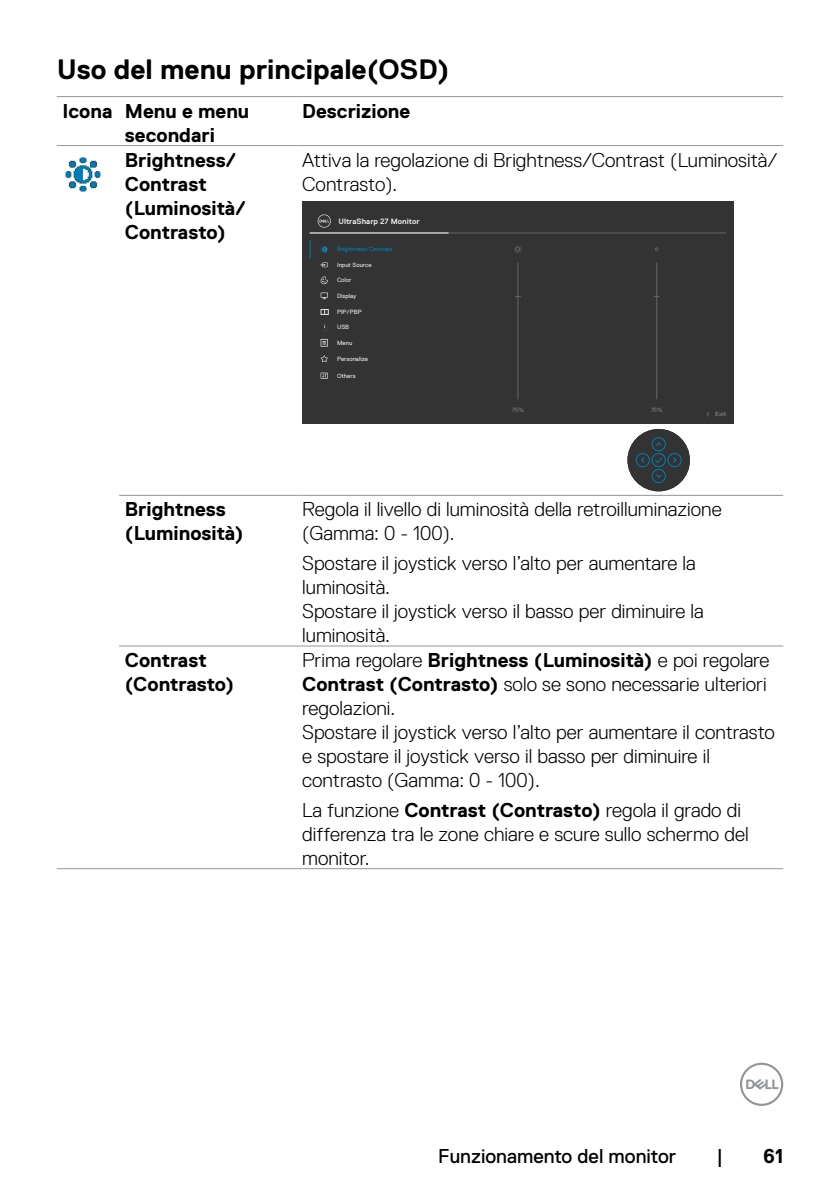
<style>
.page{position:relative;width:840px;height:1191px;background:#fff}
.page>*{position:absolute;margin:0;border:0;box-sizing:border-box;transform-origin:0 0}
.t1{font:700 28px "Dell Replica";color:#000}
.t2{font:300 20px/24px "Dell Replica";color:#000}
.t3{font:700 20px/24px "Dell Replica";color:#000}
.t4{font:20px "Dell Replica";color:#000}
.t5{font:700 7.8px "Dell Replica";color:#e4e4e4}
.t6{font:6.2px "Dell Replica";color:#e4e4e4}
.t7{font:6.2px "Dell Replica";color:#007db8}
.t8{font:6.2px "Dell Replica";color:#777}
.t9{font:700 6.2px "Dell Replica";color:#777}
.s1{font-weight:700}
</style>
<div class="page">
<svg style="left:740px;top:1062px;width:42px;height:44px"></svg>
<hr style="left:57px;top:96px;width:62px;height:1px;background:#939598">
<hr style="left:119px;top:96px;width:177px;height:1px;background:#939598">
<hr style="left:296px;top:96px;width:486px;height:1px;background:#939598">
<hr style="left:57px;top:145px;width:62px;height:1px;background:#939598">
<hr style="left:119px;top:145px;width:177px;height:1px;background:#939598">
<hr style="left:296px;top:145px;width:486px;height:1px;background:#939598">
<hr style="left:119px;top:495px;width:177px;height:1px;background:#939598">
<hr style="left:296px;top:495px;width:486px;height:1px;background:#939598">
<hr style="left:119px;top:645px;width:177px;height:1px;background:#939598">
<hr style="left:296px;top:645px;width:486px;height:1px;background:#939598">
<hr style="left:57px;top:868px;width:62px;height:1px;background:#939598">
<hr style="left:119px;top:868px;width:177px;height:1px;background:#939598">
<hr style="left:296px;top:868px;width:486px;height:1px;background:#939598">
<img style="left:65px;top:157px;width:36px;height:35px">
<div style="left:302px;top:201px;width:431px;height:222px;background:#333"></div>
<svg style="left:309px;top:240px;width:1px;height:18px"></svg>
<svg style="left:320px;top:262px;width:8px;height:5px"></svg>
<svg style="left:320px;top:276px;width:8px;height:8px"></svg>
<svg style="left:320px;top:245px;width:8px;height:8px"></svg>
<svg style="left:320px;top:292px;width:8px;height:6px"></svg>
<svg style="left:321px;top:293px;width:6px;height:6px"></svg>
<svg style="left:317px;top:214px;width:14px;height:14px"></svg>
<hr style="left:309px;top:233px;width:416px;height:1px;background:#666">
<hr style="left:309px;top:233px;width:139px;height:1px;background:#fff">
<svg style="left:514px;top:245px;width:7px;height:8px"></svg>
<hr style="left:517px;top:262px;width:1px;height:137px;background:#666">
<hr style="left:655px;top:262px;width:1px;height:137px;background:#666">
<svg style="left:320px;top:309px;width:8px;height:6px"></svg>
<svg style="left:320px;top:355px;width:8px;height:7px"></svg>
<svg style="left:320px;top:372px;width:8px;height:7px"></svg>
<svg style="left:321px;top:373px;width:6px;height:5px"></svg>
<svg style="left:320px;top:339px;width:8px;height:8px"></svg>
<svg style="left:321px;top:340px;width:6px;height:6px"></svg>
<div style="left:627px;top:429px;width:62px;height:62px;background:#333;border-radius:50%"></div>
<div style="left:651px;top:453px;width:14px;height:14px;border:1px solid #007db8;border-radius:50%"></div>
<div style="left:651px;top:469px;width:14px;height:14px;border:1px solid #007db8;border-radius:50%"></div>
<div style="left:651px;top:437px;width:14px;height:14px;border:1px solid #007db8;border-radius:50%"></div>
<div style="left:635px;top:453px;width:14px;height:14px;border:1px solid #007db8;border-radius:50%"></div>
<div style="left:667px;top:453px;width:14px;height:14px;border:1px solid #007db8;border-radius:50%"></div>
<svg style="left:656px;top:474px;width:5px;height:4px"></svg>
<svg style="left:656px;top:442px;width:5px;height:4px"></svg>
<svg style="left:673px;top:457px;width:3px;height:6px"></svg>
<svg style="left:653px;top:456px;width:10px;height:8px"></svg>
<h1 class="t1" style="left:57px;top:53px;width:394px">Uso del menu principale(OSD)</h1>
<p class="t3" style="left:125px;top:99px;width:126px;text-indent:-62px">Icona Menu e menu secondari</p>
<p class="t3" style="left:302px;top:99px;width:109px">Descrizione</p>
<p class="t3" style="left:125px;top:148px;width:122px">Brightness/<br>Contrast (Luminosità/<br>Contrasto)</p>
<p class="t2" style="left:302px;top:148px;width:476px">Attiva la regolazione di Brightness/Contrast (Luminosità/<br>Contrasto).</p>
<p class="t6" style="left:337px;top:261px;width:36px">Input Source</p>
<p class="t6" style="left:337px;top:277px;width:16px">Color</p>
<p class="t5" style="left:338px;top:216px;width:83px">UltraSharp 27 Monitor</p>
<p class="t7" style="left:337px;top:246px;width:57px">Brightness/Contrast</p>
<p class="t6" style="left:337px;top:292px;width:21px">Display</p>
<p class="t6" style="left:337px;top:308px;width:26px">PIP/PBP</p>
<p class="t6" style="left:337px;top:323px;width:14px">USB</p>
<p class="t6" style="left:337px;top:339px;width:17px">Menu</p>
<p class="t6" style="left:337px;top:355px;width:32px">Personalize</p>
<p class="t6" style="left:337px;top:372px;width:20px">Others</p>
<p class="t8" style="left:511px;top:407px;width:13px">75%</p>
<p class="t8" style="left:650px;top:407px;width:13px">75%</p>
<p class="t9" style="left:714px;top:411px;width:13px">Exit</p>
<p class="t3" style="left:125px;top:497px;width:120px">Brightness (Luminosità)</p>
<p class="t2" style="left:302px;top:497px;width:420px">Regola il livello di luminosità della retroilluminazione (Gamma: 0 - 100).</p>
<p class="t2" style="left:302px;top:551px;width:403px">Spostare il joystick verso l’alto per aumentare la luminosità.<br>Spostare il joystick verso il basso per diminuire la luminosità.</p>
<p class="t3" style="left:125px;top:648px;width:111px">Contrast (Contrasto)</p>
<p class="t2" style="left:302px;top:648px;width:474px">Prima regolare <span class="s1">Brightness (Luminosità)</span> e poi regolare <span class="s1">Contrast (Contrasto)</span> solo se sono necessarie ulteriori regolazioni.<br>Spostare il joystick verso l’alto per aumentare il contrasto e spostare il joystick verso il basso per diminuire il contrasto (Gamma: 0 - 100).</p>
<p class="t2" style="left:302px;top:798px;width:447px">La funzione <span class="s1">Contrast (Contrasto)</span> regola il grado di differenza tra le zone chiare e scure sullo schermo del monitor.</p>
<p class="t4" style="left:438px;top:1144px;width:239px">Funzionamento del monitor</p>
<p class="t4" style="left:716px;top:1144px;width:8px">|</p>
<p class="t3" style="left:762px;top:1143px;width:21px">61</p>
</div>
